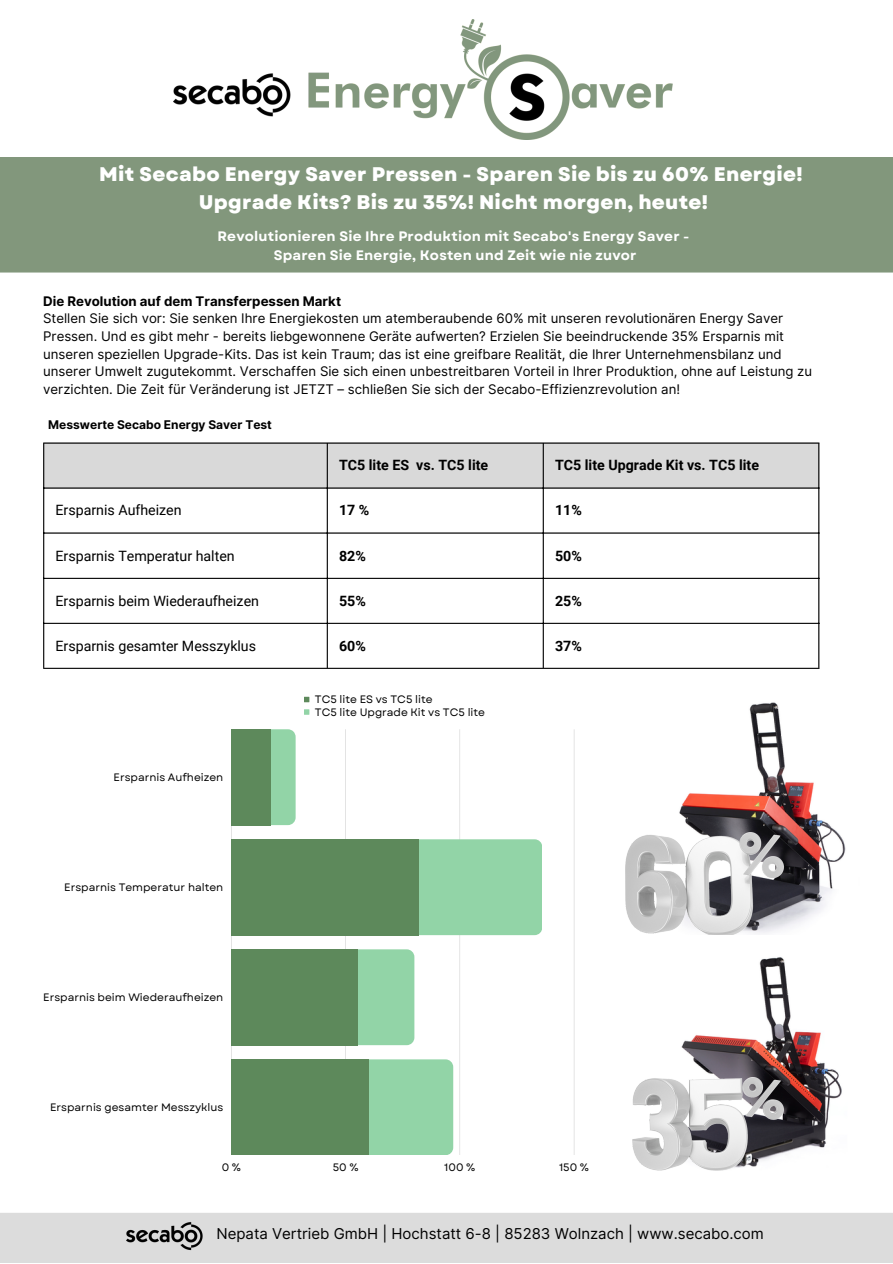
<style>
.page{position:relative;width:893px;height:1264px;background:#fff}
.page>*{position:absolute;margin:0;border:0;box-sizing:border-box;transform-origin:0 0}
.t1{font:800 19.65px "Garet";letter-spacing:.015em;color:#fff}
.t2{font:15px "Inter";color:#000}
.t3{font:14.25px "Roboto";color:#000}
.t4{font:700 14.25px "Roboto";color:#000}
.t5{font:700 13.65px "Garet";letter-spacing:.015em;color:#fff}
.t6{font:13.2px/17.7px "Inter";color:#000}
.t7{font:700 13.2px "Inter";color:#000}
.t8{font:700 12px "Inter";color:#000}
.t9{font:10.8px "Garet";color:#000}
</style>
<div class="page">
<div style="left:0;top:157px;width:892px;height:115px;background:#82977c"></div>
<div style="left:0;top:1212px;width:892px;height:50px;background:#dcdcdc"></div>
<img style="left:126px;top:1222px;width:77px;height:28px">
<div style="left:44px;top:443px;width:774px;height:44px;background:#d9d9d9"></div>
<hr style="left:43px;top:443px;width:1px;height:224px;background:#000">
<hr style="left:327px;top:443px;width:1px;height:224px;background:#000">
<hr style="left:542px;top:443px;width:1px;height:224px;background:#000">
<hr style="left:818px;top:443px;width:1px;height:224px;background:#000">
<hr style="left:43px;top:442px;width:776px;height:1px;background:#000">
<hr style="left:43px;top:487px;width:776px;height:1px;background:#000">
<hr style="left:43px;top:532px;width:776px;height:1px;background:#000">
<hr style="left:43px;top:578px;width:776px;height:1px;background:#000">
<hr style="left:43px;top:622px;width:776px;height:2px;background:#000">
<hr style="left:43px;top:667px;width:776px;height:2px;background:#000">
<svg style="left:304px;top:696px;width:5px;height:6px"></svg>
<svg style="left:304px;top:709px;width:5px;height:5px"></svg>
<svg style="left:231px;top:729px;width:304px;height:426px"></svg>
<div style="left:270px;top:729px;width:25px;height:96px;background:#92d4a7"></div>
<div style="left:419px;top:839px;width:123px;height:96px;background:#92d4a7"></div>
<div style="left:357px;top:949px;width:57px;height:96px;background:#92d4a7"></div>
<div style="left:368px;top:1059px;width:85px;height:96px;background:#92d4a7"></div>
<div style="left:231px;top:729px;width:39px;height:96px;background:#5d895b"></div>
<div style="left:231px;top:839px;width:188px;height:96px;background:#5d895b"></div>
<div style="left:231px;top:949px;width:126px;height:96px;background:#5d895b"></div>
<div style="left:231px;top:1059px;width:137px;height:96px;background:#5d895b"></div>
<img style="left:308px;top:20px;width:365px;height:120px">
<img style="left:173px;top:73px;width:118px;height:44px">
<img style="left:679px;top:702px;width:167px;height:227px">
<img style="left:625px;top:832px;width:158px;height:103px">
<img style="left:656px;top:957px;width:186px;height:214px">
<img style="left:632px;top:1077px;width:151px;height:93px">
<p class="t1" style="left:99px;top:160px;width:705px">Mit Secabo Energy Saver Pressen - Sparen Sie bis zu 60% Energie!</p>
<p class="t1" style="left:199px;top:188px;width:510px">Upgrade Kits? Bis zu 35%! Nicht morgen, heute!</p>
<p class="t5" style="left:217px;top:226px;width:473px">Revolutionieren Sie Ihre Produktion mit Secabo's Energy Saver -</p>
<p class="t5" style="left:274px;top:245px;width:364px">Sparen Sie Energie, Kosten und Zeit wie nie zuvor</p>
<p class="t7" style="left:43px;top:293px;width:299px">Die Revolution auf dem Transferpessen Markt</p>
<p class="t6" style="left:43px;top:310px;width:770px">Stellen Sie sich vor: Sie senken Ihre Energiekosten um atemberaubende 60% mit unseren revolutionären Energy Saver Pressen. Und es gibt mehr - bereits liebgewonnene Geräte aufwerten? Erzielen Sie beeindruckende 35% Ersparnis mit unseren speziellen Upgrade-Kits. Das ist kein Traum; das ist eine greifbare Realität, die Ihrer Unternehmensbilanz und unserer Umwelt zugutekommt. Verschaffen Sie sich einen unbestreitbaren Vorteil in Ihrer Produktion, ohne auf Leistung zu verzichten. Die Zeit für Veränderung ist JETZT – schließen Sie sich der Secabo-Effizienzrevolution an!</p>
<p class="t8" style="left:48px;top:417px;width:225px">Messwerte Secabo Energy Saver Test</p>
<p class="t4" style="left:339px;top:457px;width:151px">TC5 lite ES vs. TC5 lite</p>
<p class="t4" style="left:555px;top:457px;width:205px">TC5 lite Upgrade Kit vs. TC5 lite</p>
<p class="t3" style="left:55px;top:502px;width:128px">Ersparnis Aufheizen</p>
<p class="t4" style="left:339px;top:502px;width:32px">17 %</p>
<p class="t4" style="left:555px;top:502px;width:28px">11%</p>
<p class="t3" style="left:55px;top:547px;width:181px">Ersparnis Temperatur halten</p>
<p class="t4" style="left:339px;top:547px;width:28px">82%</p>
<p class="t4" style="left:555px;top:547px;width:28px">50%</p>
<p class="t3" style="left:55px;top:592px;width:205px">Ersparnis beim Wiederaufheizen</p>
<p class="t4" style="left:339px;top:592px;width:28px">55%</p>
<p class="t4" style="left:555px;top:592px;width:28px">25%</p>
<p class="t3" style="left:55px;top:637px;width:202px">Ersparnis gesamter Messzyklus</p>
<p class="t4" style="left:339px;top:637px;width:28px">60%</p>
<p class="t4" style="left:555px;top:637px;width:28px">37%</p>
<p class="t9" style="left:113px;top:769px;width:111px">Ersparnis Aufheizen</p>
<p class="t9" style="left:64px;top:879px;width:161px">Ersparnis Temperatur halten</p>
<p class="t9" style="left:43px;top:989px;width:182px">Ersparnis beim Wiederaufheizen</p>
<p class="t9" style="left:50px;top:1099px;width:175px">Ersparnis gesamter Messzyklus</p>
<p class="t9" style="left:315px;top:691px;width:119px">TC5 lite ES vs TC5 lite</p>
<p class="t9" style="left:315px;top:704px;width:172px">TC5 lite Upgrade Kit vs TC5 lite</p>
<p class="t9" style="left:222px;top:1158px;width:21px">0%</p>
<p class="t9" style="left:333px;top:1158px;width:27px">50 %</p>
<p class="t9" style="left:444px;top:1158px;width:33px">100 %</p>
<p class="t9" style="left:559px;top:1158px;width:31px">150 %</p>
<p class="t2" style="left:216px;top:1224px;width:549px">Nepata Vertrieb GmbH | Hochstatt 6-8 | 85283 Wolnzach | www.secabo.com</p>
</div>
